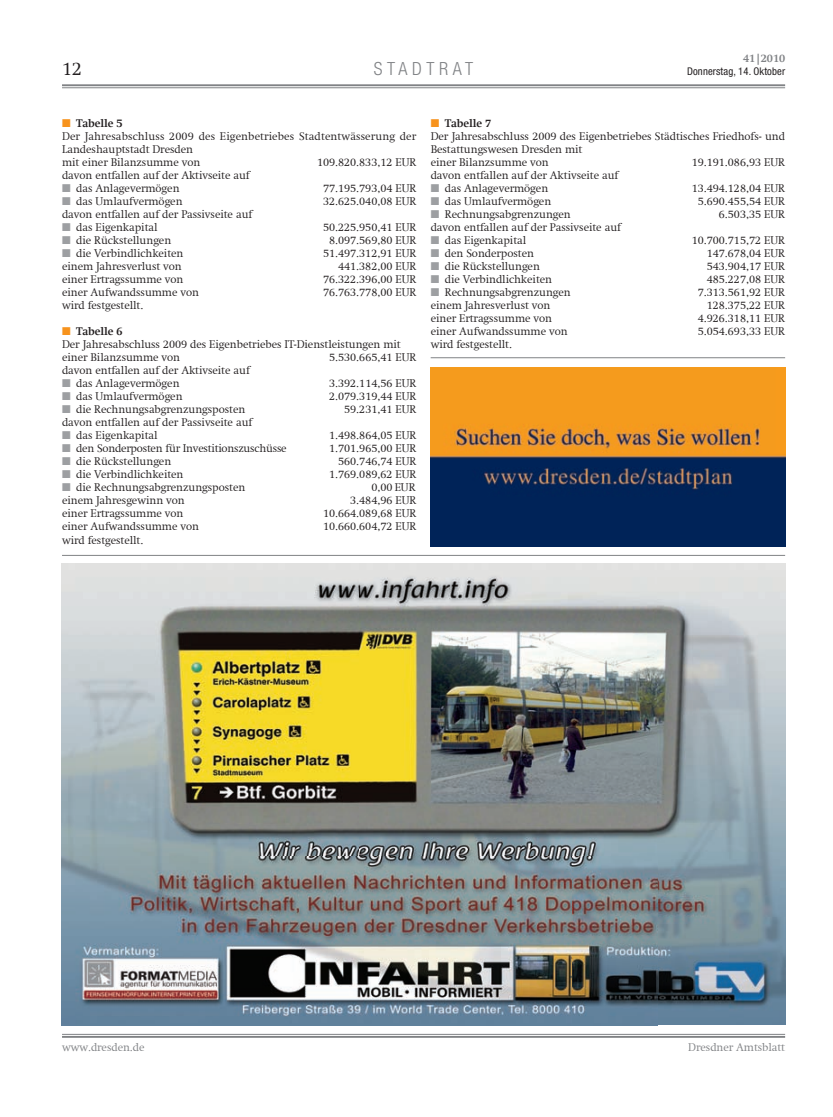
<style>
.page{position:relative;width:833px;height:1117px;background:#fff}
.page>*{position:absolute;margin:0;border:0;box-sizing:border-box;transform-origin:0 0}
.t1{font:300 18.75px "Swift Com";color:#231f20}
.t2{font:300 condensed 18.12px "Helvetica Neue";letter-spacing:.25em;color:#808285}
.t3{font:300 11.25px/13px "Swift Com";letter-spacing:-.005em;color:#231f20}
.t4{font:300 11.25px "Swift Com";letter-spacing:-.005em;color:#808285}
.t5{font:700 11.25px "Swift Com";letter-spacing:-.005em;color:#808285}
.t6{font:condensed 10.62px "Helvetica Neue";letter-spacing:.01em;color:#231f20}
.s1{color:#f7931d}
.s2{font-weight:700}
.s3{color:#9d9fa2}
</style>
<div class="page">
<hr style="left:62px;top:87px;width:723px;height:1px;background:#808285">
<hr style="left:62px;top:84px;width:723px;height:2px;background:#808285">
<hr style="left:62px;top:1033px;width:723px;height:1px;background:#808285">
<hr style="left:62px;top:1035px;width:723px;height:2px;background:#808285">
<img style="left:62px;top:563px;width:723px;height:461px">
<img style="left:431px;top:367px;width:354px;height:180px">
<hr style="left:431px;top:357px;width:354px;height:1px;background:#808285">
<hr style="left:62px;top:555px;width:723px;height:1px;background:#808285">
<p class="t1" style="left:62px;top:58px;width:22px">12</p>
<p class="t5" style="left:743px;top:52px;width:43px">41|2010</p>
<p class="t2" style="left:374px;top:58px;width:101px">STADTRAT</p>
<p class="t6" style="left:687px;top:65px;width:99px">Donnerstag, 14. Oktober</p>
<p class="t3" style="left:62px;top:117px;width:356px"><span class="s1">■</span> <span class="s2">Tabelle 5<br></span>Der Jahresabschluss 2009 des Eigenbetriebes Stadtentwässerung der Landeshauptstadt Dresden<br>mit einer Bilanzsumme von</p>
<p class="t3" style="left:317px;top:156px;width:101px">109.820.833,12 EUR</p>
<p class="t3" style="left:62px;top:169px;width:189px">davon entfallen auf der Aktivseite auf</p>
<p class="t3" style="left:62px;top:182px;width:119px"><span class="s3">■</span> das Anlagevermögen</p>
<p class="t3" style="left:323px;top:182px;width:95px">77.195.793,04 EUR</p>
<p class="t3" style="left:62px;top:195px;width:122px"><span class="s3">■</span> das Umlaufvermögen</p>
<p class="t3" style="left:323px;top:195px;width:95px">32.625.040,08 EUR</p>
<p class="t3" style="left:62px;top:208px;width:192px">davon entfallen auf der Passivseite auf</p>
<p class="t3" style="left:62px;top:221px;width:97px"><span class="s3">■</span> das Eigenkapital</p>
<p class="t3" style="left:323px;top:221px;width:95px">50.225.950,41 EUR</p>
<p class="t3" style="left:62px;top:234px;width:111px"><span class="s3">■</span> die Rückstellungen</p>
<p class="t3" style="left:329px;top:234px;width:89px">8.097.569,80 EUR</p>
<p class="t3" style="left:62px;top:247px;width:123px"><span class="s3">■</span> die Verbindlichkeiten</p>
<p class="t3" style="left:323px;top:247px;width:95px">51.497.312,91 EUR</p>
<p class="t3" style="left:62px;top:260px;width:121px">einem Jahresverlust von</p>
<p class="t3" style="left:338px;top:260px;width:80px">441.382,00 EUR</p>
<p class="t3" style="left:62px;top:273px;width:123px">einer Ertragssumme von</p>
<p class="t3" style="left:323px;top:273px;width:95px">76.322.396,00 EUR</p>
<p class="t3" style="left:62px;top:286px;width:139px">einer Aufwandssumme von</p>
<p class="t3" style="left:323px;top:286px;width:95px">76.763.778,00 EUR</p>
<p class="t3" style="left:62px;top:299px;width:83px">wird festgestellt.</p>
<p class="t3" style="left:62px;top:325px;width:340px"><span class="s1">■</span> <span class="s2">Tabelle 6<br></span>Der Jahresabschluss 2009 des Eigenbetriebes IT-Dienstleistungen mit einer Bilanzsumme von</p>
<p class="t3" style="left:329px;top:351px;width:89px">5.530.665,41 EUR</p>
<p class="t3" style="left:62px;top:364px;width:189px">davon entfallen auf der Aktivseite auf</p>
<p class="t3" style="left:62px;top:377px;width:119px"><span class="s3">■</span> das Anlagevermögen</p>
<p class="t3" style="left:329px;top:377px;width:89px">3.392.114,56 EUR</p>
<p class="t3" style="left:62px;top:390px;width:122px"><span class="s3">■</span> das Umlaufvermögen</p>
<p class="t3" style="left:329px;top:390px;width:89px">2.079.319,44 EUR</p>
<p class="t3" style="left:62px;top:403px;width:185px"><span class="s3">■</span> die Rechnungsabgrenzungsposten</p>
<p class="t3" style="left:344px;top:403px;width:74px">59.231,41 EUR</p>
<p class="t3" style="left:62px;top:416px;width:192px">davon entfallen auf der Passivseite auf</p>
<p class="t3" style="left:62px;top:429px;width:97px"><span class="s3">■</span> das Eigenkapital</p>
<p class="t3" style="left:329px;top:429px;width:89px">1.498.864,05 EUR</p>
<p class="t3" style="left:62px;top:442px;width:226px"><span class="s3">■</span> den Sonderposten für Investitionszuschüsse</p>
<p class="t3" style="left:329px;top:442px;width:89px">1.701.965,00 EUR</p>
<p class="t3" style="left:62px;top:455px;width:111px"><span class="s3">■</span> die Rückstellungen</p>
<p class="t3" style="left:338px;top:455px;width:80px">560.746,74 EUR</p>
<p class="t3" style="left:62px;top:468px;width:123px"><span class="s3">■</span> die Verbindlichkeiten</p>
<p class="t3" style="left:329px;top:468px;width:89px">1.769.089,62 EUR</p>
<p class="t3" style="left:62px;top:481px;width:185px"><span class="s3">■</span> die Rechnungsabgrenzungsposten</p>
<p class="t3" style="left:371px;top:481px;width:46px">0,00 EUR</p>
<p class="t3" style="left:62px;top:494px;width:124px">einem Jahresgewinn von</p>
<p class="t3" style="left:350px;top:494px;width:68px">3.484,96 EUR</p>
<p class="t3" style="left:62px;top:507px;width:123px">einer Ertragssumme von</p>
<p class="t3" style="left:323px;top:507px;width:95px">10.664.089,68 EUR</p>
<p class="t3" style="left:62px;top:520px;width:139px">einer Aufwandssumme von</p>
<p class="t3" style="left:323px;top:520px;width:95px">10.660.604,72 EUR</p>
<p class="t3" style="left:62px;top:533px;width:83px">wird festgestellt.</p>
<p class="t3" style="left:431px;top:117px;width:356px"><span class="s1">■</span> <span class="s2">Tabelle 7<br></span>Der Jahresabschluss 2009 des Eigenbetriebes Städtisches Friedhofs- und Bestattungswesen Dresden mit<br>einer Bilanzsumme von</p>
<p class="t3" style="left:691px;top:156px;width:95px">19.191.086,93 EUR</p>
<p class="t3" style="left:431px;top:169px;width:189px">davon entfallen auf der Aktivseite auf</p>
<p class="t3" style="left:431px;top:182px;width:119px"><span class="s3">■</span> das Anlagevermögen</p>
<p class="t3" style="left:691px;top:182px;width:95px">13.494.128,04 EUR</p>
<p class="t3" style="left:431px;top:195px;width:122px"><span class="s3">■</span> das Umlaufvermögen</p>
<p class="t3" style="left:698px;top:195px;width:89px">5.690.455,54 EUR</p>
<p class="t3" style="left:431px;top:208px;width:142px"><span class="s3">■</span> Rechnungsabgrenzungen</p>
<p class="t3" style="left:719px;top:208px;width:68px">6.503,35 EUR</p>
<p class="t3" style="left:431px;top:221px;width:192px">davon entfallen auf der Passivseite auf</p>
<p class="t3" style="left:431px;top:234px;width:97px"><span class="s3">■</span> das Eigenkapital</p>
<p class="t3" style="left:691px;top:234px;width:95px">10.700.715,72 EUR</p>
<p class="t3" style="left:431px;top:247px;width:105px"><span class="s3">■</span> den Sonderposten</p>
<p class="t3" style="left:707px;top:247px;width:80px">147.678,04 EUR</p>
<p class="t3" style="left:431px;top:260px;width:111px"><span class="s3">■</span> die Rückstellungen</p>
<p class="t3" style="left:707px;top:260px;width:80px">543.904,17 EUR</p>
<p class="t3" style="left:431px;top:273px;width:123px"><span class="s3">■</span> die Verbindlichkeiten</p>
<p class="t3" style="left:707px;top:273px;width:80px">485.227,08 EUR</p>
<p class="t3" style="left:431px;top:286px;width:142px"><span class="s3">■</span> Rechnungsabgrenzungen</p>
<p class="t3" style="left:698px;top:286px;width:89px">7.313.561,92 EUR</p>
<p class="t3" style="left:431px;top:299px;width:121px">einem Jahresverlust von</p>
<p class="t3" style="left:707px;top:299px;width:80px">128.375,22 EUR</p>
<p class="t3" style="left:431px;top:312px;width:123px">einer Ertragssumme von</p>
<p class="t3" style="left:698px;top:312px;width:89px">4.926.318,11 EUR</p>
<p class="t3" style="left:431px;top:325px;width:139px">einer Aufwandssumme von</p>
<p class="t3" style="left:698px;top:325px;width:89px">5.054.693,33 EUR</p>
<p class="t3" style="left:431px;top:338px;width:83px">wird festgestellt.</p>
<p class="t4" style="left:62px;top:1040px;width:84px">www.dresden.de</p>
<p class="t4" style="left:688px;top:1040px;width:98px">Dresdner Amtsblatt</p>
</div>
